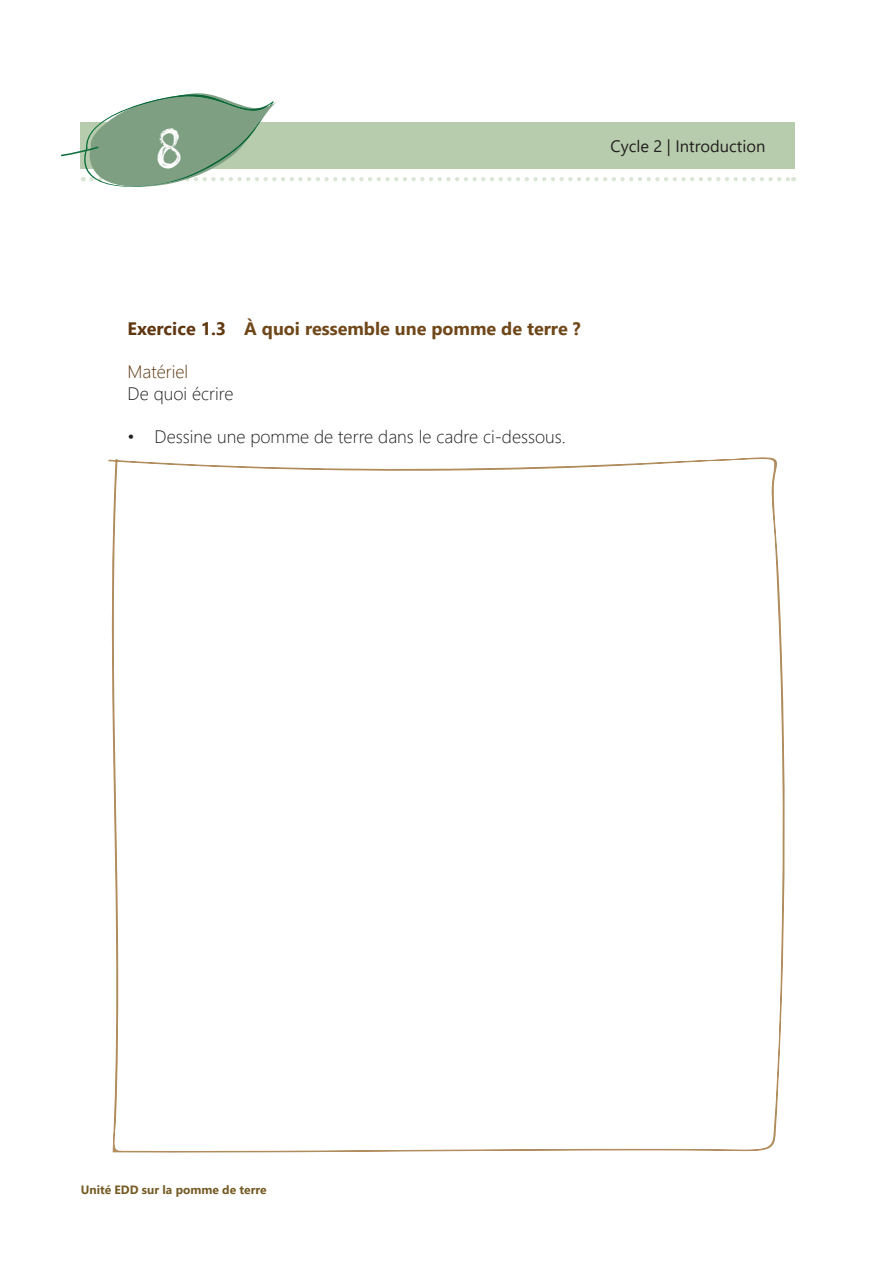
<style>
.page{position:relative;width:893px;height:1263px;background:#fff}
.page>*{position:absolute;margin:0;border:0;box-sizing:border-box;transform-origin:0 0}
.t1{font:48px "Sanstuy Brush";color:#fff}
.t2{font:300 18px "Segoe UI";color:#231f20}
.t3{font:700 18px "Segoe UI";color:#6f4719}
.t4{font:300 18px "Segoe UI";color:#603711}
.t5{font:16.5px "Segoe UI";color:#231f20}
.t6{font:700 12px "Segoe UI";color:#755b24}
.s1{color:#603711}
</style>
<div class="page">
<svg style="left:61px;top:93px;width:733px;height:94px"></svg>
<svg style="left:108px;top:457px;width:677px;height:696px"></svg>
<h1 class="t1" style="left:158px;top:113px;width:24px">8</h1>
<p class="t5" style="left:611px;top:130px;width:156px">Cycle 2 | Introduction</p>
<p class="t3" style="left:128px;top:311px;width:455px"><span class="s1">Exercice 1.3</span> À quoi ressemble une pomme de terre ?</p>
<p class="t4" style="left:128px;top:355px;width:62px">Matériel</p>
<p class="t2" style="left:128px;top:376px;width:107px">De quoi écrire</p>
<p class="t2" style="left:128px;top:419px;width:440px">• Dessine une pomme de terre dans le cadre ci-dessous.</p>
<p class="t6" style="left:81px;top:1179px;width:187px">Unité EDD sur la pomme de terre</p>
</div>
